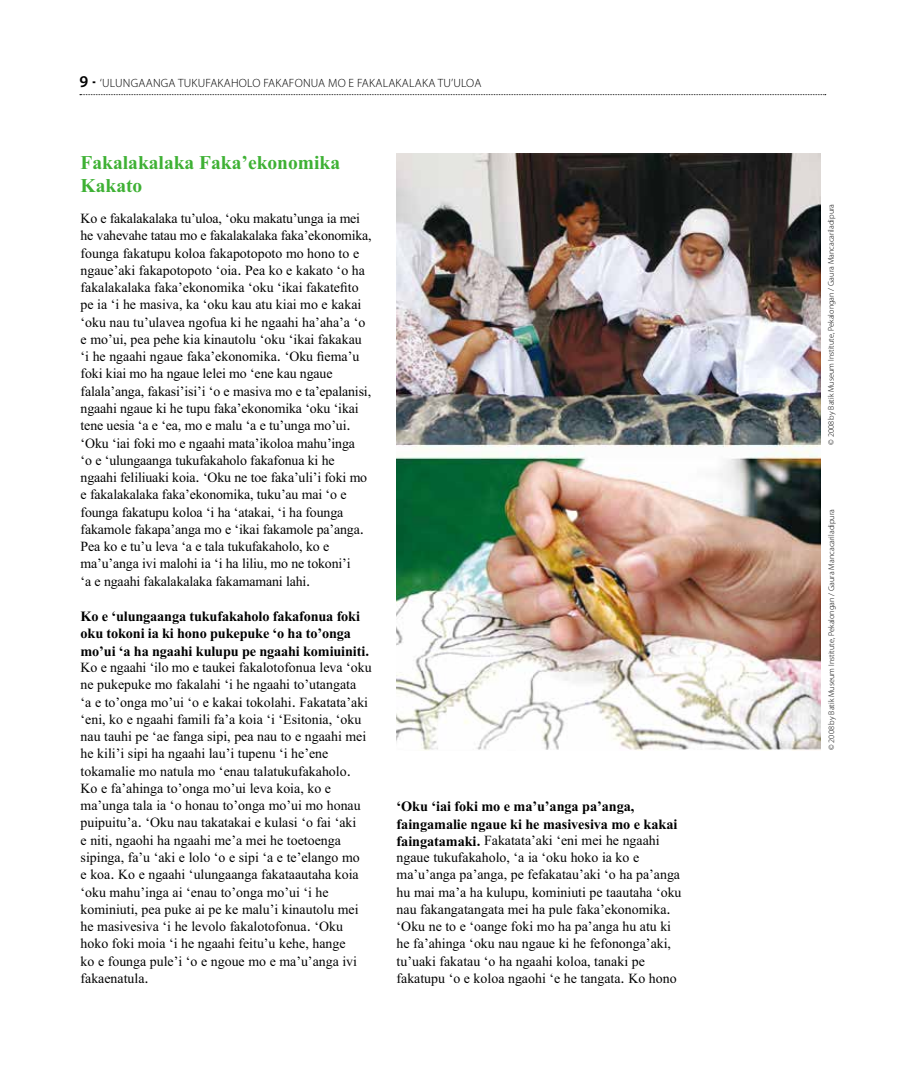
<style>
.page{position:relative;width:906px;height:1085px;background:#fff}
.page>*{position:absolute;margin:0;border:0;box-sizing:border-box;transform-origin:0 0}
.t1{font:700 19.5px/22.5px "UKIJ Nasq";color:#3eb134}
.t2{font:14.25px/17.2px "UKIJ Tuz Basma";color:#000}
.t3{font:700 14.25px/17.2px "UKIJ Nasq";letter-spacing:-.01em;color:#000}
.t4{font:300 12px "Myriad Pro";letter-spacing:.02em;color:#000}
.t5{font:300 8.25px "Myriad Pro";color:#000}
.s1{font-weight:600;font-size:16.5px}
.s2{font-family:"UKIJ Tuz Basma";font-weight:400;font-size:18px}
.s3{font-family:"UKIJ Nasq";font-weight:700}
</style>
<div class="page">
<svg style="left:80px;top:94px;width:746px;height:1px"></svg>
<img style="left:396px;top:153px;width:425px;height:597px">
<p class="t4" style="left:79px;top:76px;width:403px"><span class="s1">9</span> <span class="s2">᠊</span> ‘ULU NGAANGA TU KUFAKAHOLO FAKAFONUA MO E FAKALAKALAKA TU’U LOA</p>
<h1 class="t1" style="left:81px;top:154px;width:261px">Fakalakalaka Faka’ekonomika<br>Kakato</h1>
<p class="t2" style="left:81px;top:212px;width:292px">Ko e fakalakalaka tu’uloa, ‘oku makatu’unga ia mei he vahevahe tatau mo e fakalakalaka faka’ekonomika, founga fakatupu koloa fakapotopoto mo hono to e ngaue’aki fakapotopoto ‘oia. Pea ko e kakato ‘o ha fakalakalaka faka’ekonomika ‘oku ‘ikai fakatefito pe ia ‘i he masiva, ka ‘oku kau atu kiai mo e kakai ‘oku nau tu’ulavea ngofua ki he ngaahi ha’aha’a ‘o e mo’ui, pea pehe kia kinautolu ‘oku ‘ikai fakakau ‘i he ngaahi ngaue faka’ekonomika. ‘Oku fiema’u foki kiai mo ha ngaue lelei mo ‘ene kau ngaue falala’anga, fakasi’isi’i ‘o e masiva mo e ta’epalanisi, ngaahi ngaue ki he tupu faka’ekonomika ‘oku ‘ikai tene uesia ‘a e ‘ea, mo e malu ‘a e tu’unga mo’ui. ‘Oku ‘iai foki mo e ngaahi mata’ikoloa mahu’inga<br>‘o e ‘ulungaanga tukufakaholo fakafonua ki he ngaahi feliliuaki koia. ‘Oku ne toe faka’uli’i foki mo e fakalakalaka faka’ekonomika, tuku’au mai ‘o e founga fakatupu koloa ‘i ha ‘atakai, ‘i ha founga fakamole fakapa’anga mo e ‘ikai fakamole pa’anga.<br>Pea ko e tu’u leva ‘a e tala tukufakaholo, ko e ma’u’anga ivi malohi ia ‘i ha liliu, mo ne tokoni’i<br>‘a e ngaahi fakalakalaka fakamamani lahi.</p>
<p class="t3" style="left:81px;top:609px;width:290px">Ko e ‘ulungaanga tukufakaholo fakafonua foki oku tokoni ia ki hono pukepuke ‘o ha to’onga mo’ui ‘a ha ngaahi kulupu pe ngaahi komiuiniti.</p>
<p class="t2" style="left:81px;top:660px;width:293px">Ko e ngaahi ‘ilo mo e taukei fakalotofonua leva ‘oku ne pukepuke mo fakalahi ‘i he ngaahi to’utangata<br>‘a e to’onga mo’ui ‘o e kakai tokolahi. Fakatata’aki ‘eni, ko e ngaahi famili fa’a koia ‘i ‘Esitonia, ‘oku nau tauhi pe ‘ae fanga sipi, pea nau to e ngaahi mei he kili’i sipi ha ngaahi lau’i tupenu ‘i he’ene tokamalie mo natula mo ‘enau talatukufakaholo.<br>Ko e fa’ahinga to’onga mo’ui leva koia, ko e ma’unga tala ia ‘o honau to’onga mo’ui mo honau puipuitu’a. ‘Oku nau takatakai e kulasi ‘o fai ‘aki<br>e niti, ngaohi ha ngaahi me’a mei he toetoenga sipinga, fa’u ‘aki e lolo ‘o e sipi ‘a e te’elango mo<br>e koa. Ko e ngaahi ‘ulungaanga fakataautaha koia ‘oku mahu’inga ai ‘enau to’onga mo’ui ‘i he kominiuti, pea puke ai pe ke malu’i kinautolu mei he masivesiva ‘i he levolo fakalotofonua. ‘Oku hoko foki moia ‘i he ngaahi feitu’u kehe, hange<br>ko e founga pule’i ‘o e ngoue mo e ma’u’anga ivi fakaenatula.</p>
<p class="t3" style="left:396px;top:799px;width:282px">‘Oku ‘iai foki mo e ma’u’anga pa’anga, faingamalie ngaue ki he masivesiva mo e kakai</p>
<p class="t2" style="left:396px;top:833px;width:286px"><span class="s3">faingatamaki.</span> Fakatata’aki ‘eni mei he ngaahi ngaue tukufakaholo, ‘a ia ‘oku hoko ia ko e ma’u’anga pa’anga, pe fefakatau’aki ‘o ha pa’anga hu mai ma’a ha kulupu, kominiuti pe taautaha ‘oku nau fakangatangata mei ha pule faka’ekonomika. ‘Oku ne to e ‘oange foki mo ha pa’anga hu atu ki he fa’ahinga ‘oku nau ngaue ki he fefononga’aki, tu’uaki fakatau ‘o ha ngaahi koloa, tanaki pe fakatupu ‘o e koloa ngaohi ‘e he tangata. Ko hono</p>
<p class="t5" style="left:826px;top:445px;width:242px;rotate:-90deg">© 2008 BY BATIK MUSEUM INSTITUTE, PEKALONGAN / GAURA MANCACARILADIPURA</p>
<p class="t5" style="left:827px;top:749px;width:242px;rotate:-90deg">© 2008 BY BATIK MUSEUM INSTITUTE, PEKALONGAN / GAURA MANCACARILADIPURA</p>
</div>
